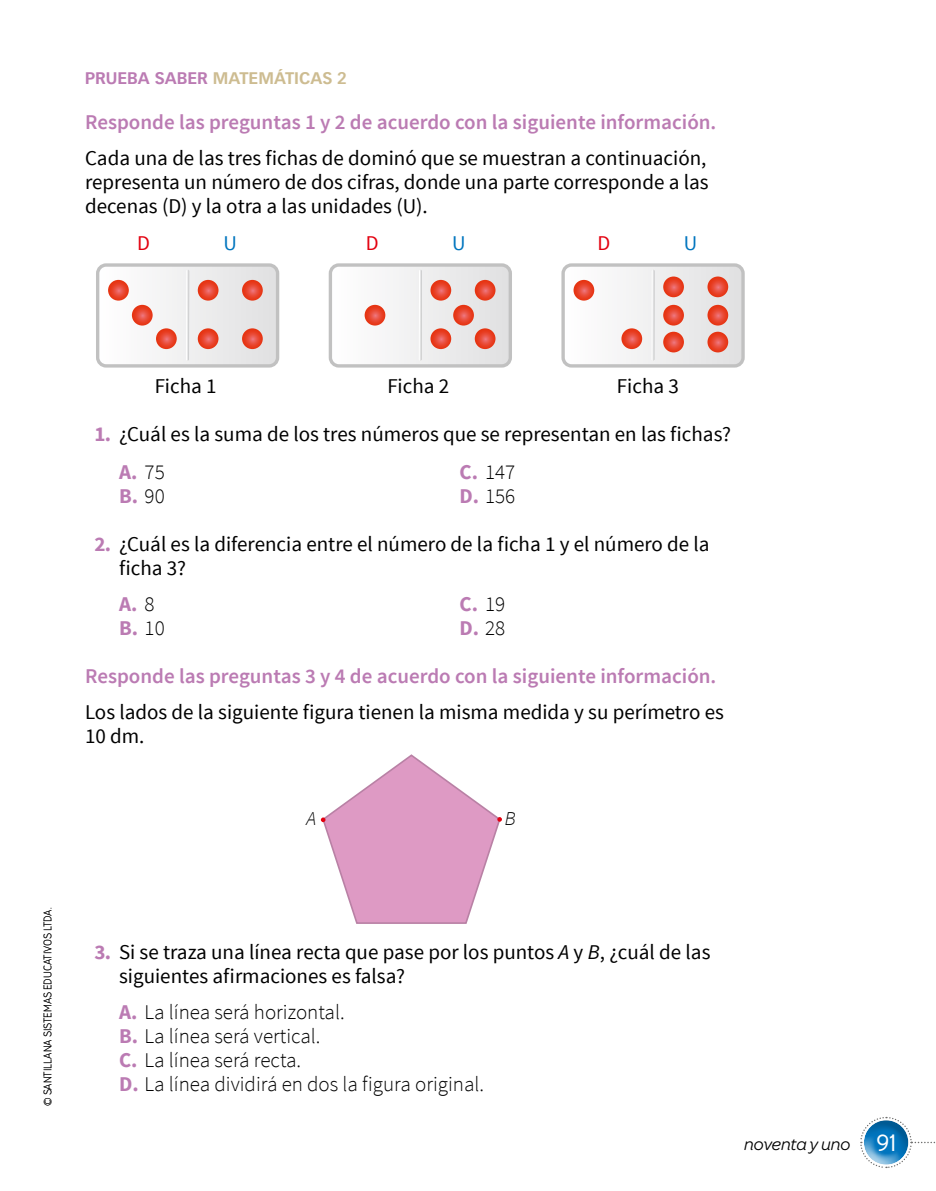
<style>
.page{position:relative;width:936px;height:1191px;background:#fff}
.page>*{position:absolute;margin:0;border:0;box-sizing:border-box;transform-origin:0 0}
.t1{font:500 22.5px "Adoquin";color:#fff}
.t2{font:21px/24px "Source Sans Pro";color:#000}
.t3{font:600 21px "Source Sans Pro";color:#bb7bb3}
.t4{font:300 21px/24px "Source Sans Pro";color:#000}
.t5{font:700 21px/24px "Source Sans Pro";color:#bb7bb3}
.t6{font:21px "Source Sans Pro";color:#e3000f}
.t7{font:21px "Source Sans Pro";color:#0075be}
.t8{font:italic 300 19.65px "Source Sans Pro";color:#000}
.t9{font:italic 18px "Omnes";color:#000}
.t10{font:700 16.5px "Vectora LT Std";color:#cdbc91}
.t11{font:300 10.5px "Adoquin";color:#000}
.s1{color:#bb7bb3}
.s2{font-weight:700;color:#bb7bb3}
.s3{font-weight:300}
.s4{font-weight:300;color:#000}
.s5{font-style:italic}
</style>
<div class="page">
<svg style="left:860px;top:1116px;width:76px;height:52px"></svg>
<div style="left:96px;top:263px;width:183px;height:104px;border:3px solid #c1c1c1;border-radius:8px"></div>
<svg style="left:98px;top:265px;width:179px;height:101px"></svg>
<svg style="left:108px;top:280px;width:21px;height:21px"></svg>
<svg style="left:198px;top:280px;width:20px;height:21px"></svg>
<svg style="left:198px;top:328px;width:20px;height:21px"></svg>
<svg style="left:242px;top:280px;width:21px;height:21px"></svg>
<svg style="left:242px;top:328px;width:21px;height:21px"></svg>
<svg style="left:132px;top:305px;width:21px;height:20px"></svg>
<svg style="left:156px;top:328px;width:21px;height:21px"></svg>
<div style="left:329px;top:263px;width:183px;height:104px;border:3px solid #c1c1c1;border-radius:8px"></div>
<svg style="left:330px;top:265px;width:180px;height:101px"></svg>
<svg style="left:430px;top:280px;width:21px;height:21px"></svg>
<svg style="left:430px;top:328px;width:21px;height:21px"></svg>
<svg style="left:474px;top:280px;width:21px;height:21px"></svg>
<svg style="left:474px;top:328px;width:21px;height:21px"></svg>
<svg style="left:364px;top:305px;width:21px;height:20px"></svg>
<svg style="left:453px;top:305px;width:21px;height:20px"></svg>
<svg style="left:565px;top:267px;width:178px;height:99px"></svg>
<div style="left:561px;top:263px;width:183px;height:104px;border:3px solid #c1c1c1;border-radius:8px"></div>
<svg style="left:651px;top:270px;width:3px;height:91px"></svg>
<svg style="left:573px;top:280px;width:21px;height:21px"></svg>
<svg style="left:663px;top:276px;width:21px;height:21px"></svg>
<svg style="left:663px;top:305px;width:21px;height:20px"></svg>
<svg style="left:707px;top:305px;width:21px;height:20px"></svg>
<svg style="left:663px;top:332px;width:21px;height:20px"></svg>
<svg style="left:707px;top:276px;width:21px;height:21px"></svg>
<svg style="left:707px;top:332px;width:21px;height:20px"></svg>
<svg style="left:621px;top:328px;width:21px;height:21px"></svg>
<svg style="left:321px;top:754px;width:181px;height:170px"></svg>
<p class="t10" style="left:85px;top:68px;width:263px"><span class="s1">PRUEBA SABER</span> MATEMÁTICAS 2</p>
<p class="t3" style="left:85px;top:109px;width:632px">Responde las preguntas 1 y 2 de acuerdo con la siguiente información.</p>
<p class="t2" style="left:85px;top:147px;width:625px;text-align:justify">Cada una de las tres fichas de dominó que se muestran a continuación, representa un número de dos cifras, donde una parte corresponde a las decenas (D) y la otra a las unidades (U).</p>
<p class="t6" style="left:137px;top:230px;width:14px">D</p>
<p class="t7" style="left:223px;top:230px;width:15px">U</p>
<p class="t6" style="left:366px;top:230px;width:14px">D</p>
<p class="t7" style="left:452px;top:230px;width:15px">U</p>
<p class="t6" style="left:597px;top:230px;width:14px">D</p>
<p class="t7" style="left:684px;top:230px;width:15px">U</p>
<p class="t11" style="left:41px;top:1106px;width:200px;rotate:-90deg">© SANTILLANA SISTEMAS EDUCATIVOS LTDA.</p>
<p class="t2" style="left:155px;top:375px;width:63px">Ficha 1</p>
<p class="t2" style="left:387px;top:375px;width:63px">Ficha 2</p>
<p class="t2" style="left:617px;top:375px;width:63px">Ficha 3</p>
<p class="t2" style="left:119px;top:416px;width:613px;line-height:37.3px;text-indent:-25px"><span class="s2">1.</span> ¿Cuál es la suma de los tres números que se representan en las fichas?<br><span class="s2">A.</span> <span class="s3">75</span></p>
<p class="t5" style="left:119px;top:484px;width:47px">B. <span class="s4">90</span></p>
<p class="t4" style="left:459px;top:460px;width:57px"><span class="s2">C.</span> 147<br><span class="s2">D.</span> 156</p>
<p class="t2" style="left:119px;top:532px;width:592px;text-indent:-25px"><span class="s2">2.</span> ¿Cuál es la diferencia entre el número de la ficha 1 y el número de la ficha 3?</p>
<p class="t5" style="left:119px;top:592px;width:47px">A. <span class="s4">8<br></span>B. <span class="s4">10</span></p>
<p class="t5" style="left:459px;top:592px;width:47px">C. <span class="s4">19<br></span>D. <span class="s4">28</span></p>
<p class="t3" style="left:85px;top:662px;width:632px">Responde las preguntas 3 y 4 de acuerdo con la siguiente información.</p>
<p class="t2" style="left:85px;top:700px;width:640px">Los lados de la siguiente figura tienen la misma medida y su perímetro es<br>10 dm.</p>
<p class="t8" style="left:306px;top:806px;width:11px">A</p>
<p class="t8" style="left:504px;top:806px;width:13px">B</p>
<p class="t2" style="left:119px;top:940px;width:593px;text-indent:-25px"><span class="s2">3.</span> Si se traza una línea recta que pase por los puntos <span class="s5">A</span> y <span class="s5">B</span>, ¿cuál de las siguientes afirmaciones es falsa?</p>
<p class="t4" style="left:119px;top:1000px;width:366px"><span class="s2">A.</span> La línea será horizontal.<br><span class="s2">B.</span> La línea será vertical.<br><span class="s2">C.</span> La línea será recta.<br><span class="s2">D.</span> La línea dividirá en dos la figura original.</p>
<p class="t9" style="left:744px;top:1132px;width:108px">noventa y uno</p>
<p class="t1" style="left:876px;top:1128px;width:21px">91</p>
</div>
